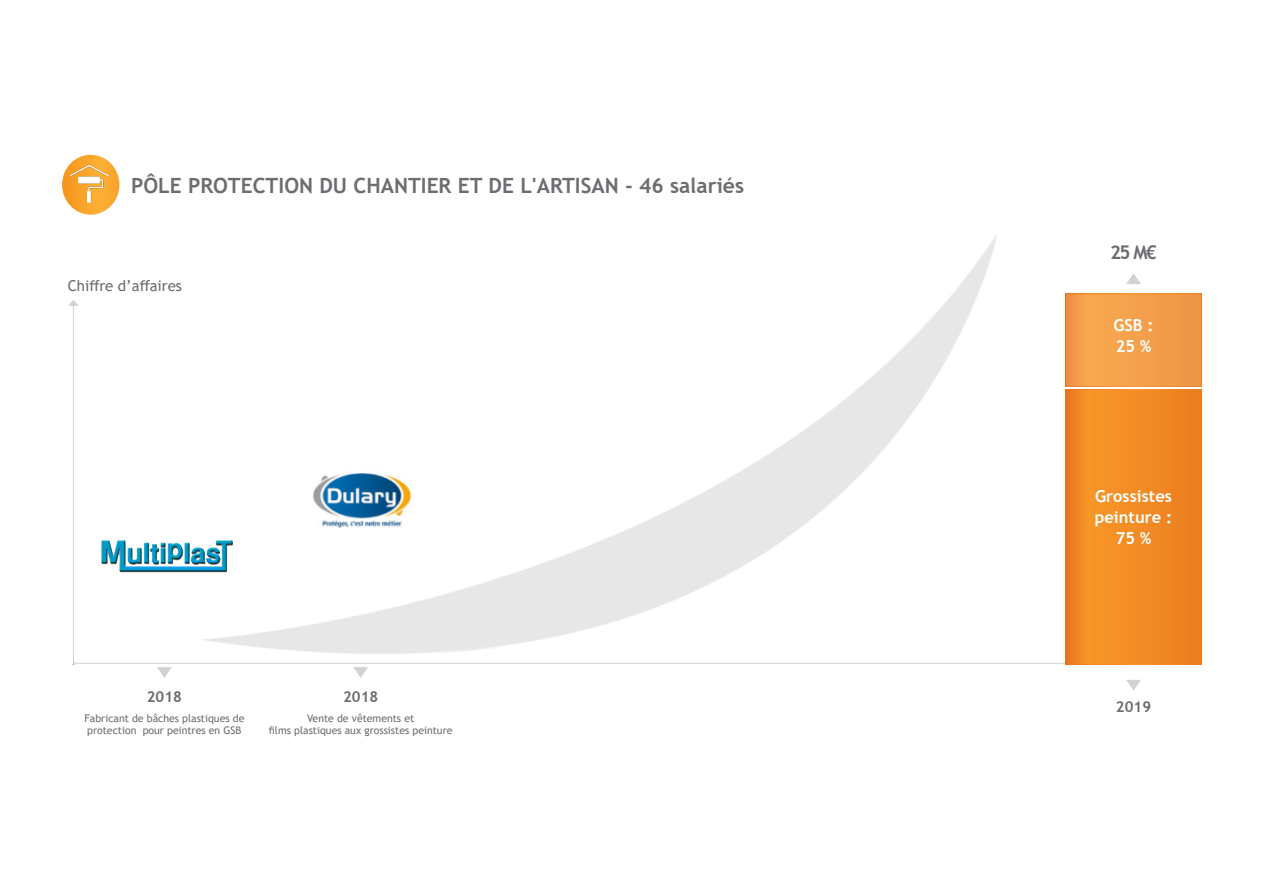
<style>
.page{position:relative;width:1263px;height:893px;background:#fff}
.page>*{position:absolute;margin:0;border:0;box-sizing:border-box;transform-origin:0 0}
.t1{font:700 21px "Trebuchet MS";color:#6c6d70}
.t2{font:700 18.9px "Trebuchet MS";color:#6c6d70}
.t3{font:700 16.5px "Trebuchet MS";color:#fff}
.t4{font:15px "Trebuchet MS";color:#6c6d70}
.t5{font:700 15px "Trebuchet MS";color:#6c6d70}
.t6{font:10.5px/12.6px "Trebuchet MS";color:#6c6d70}
</style>
<div class="page">
<hr style="left:73px;top:305px;width:1px;height:360px;background:#231f20">
<svg style="left:68px;top:300px;width:11px;height:6px"></svg>
<hr style="left:74px;top:663px;width:995px;height:1px;background:#231f20">
<svg style="left:1126px;top:273px;width:15px;height:11px"></svg>
<svg style="left:1126px;top:680px;width:15px;height:11px"></svg>
<img style="left:169px;top:235px;width:864px;height:429px">
<svg style="left:62px;top:155px;width:57px;height:60px"></svg>
<img style="left:101px;top:537px;width:132px;height:38px">
<img style="left:304px;top:469px;width:113px;height:61px">
<img style="left:66px;top:162px;width:46px;height:46px">
<svg style="left:157px;top:667px;width:15px;height:11px"></svg>
<svg style="left:353px;top:667px;width:15px;height:11px"></svg>
<svg style="left:1068px;top:391px;width:131px;height:272px;background:#f18923"></svg>
<div style="left:1065px;top:294px;width:136px;height:93px;background:#f39f4b"></div>
<p class="t1" style="left:131px;top:172px;width:614px">PÔLE PROTECTION DU CHANTIER ET DE L'ARTISAN - 46 salariés</p>
<p class="t4" style="left:68px;top:276px;width:116px">Chiffre d’affaires</p>
<p class="t5" style="left:147px;top:687px;width:37px">2018</p>
<p class="t6" style="left:84px;top:711px;width:162px">Fabricant de bâches plastiques de protection pour peintres en GSB</p>
<p class="t5" style="left:343px;top:687px;width:37px">2018</p>
<p class="t6" style="left:307px;top:711px;width:109px">Vente de vêtements et</p>
<p class="t6" style="left:269px;top:724px;width:185px">films plastiques aux grossistes peinture</p>
<p class="t2" style="left:1110px;top:241px;width:48px">25 M€</p>
<p class="t3" style="left:1113px;top:315px;width:42px">GSB :</p>
<p class="t3" style="left:1116px;top:336px;width:37px">25 %</p>
<p class="t3" style="left:1095px;top:485px;width:78px">Grossistes</p>
<p class="t3" style="left:1095px;top:506px;width:79px">peinture :</p>
<p class="t3" style="left:1116px;top:527px;width:37px">75 %</p>
<p class="t5" style="left:1116px;top:697px;width:37px">2019</p>
</div>
